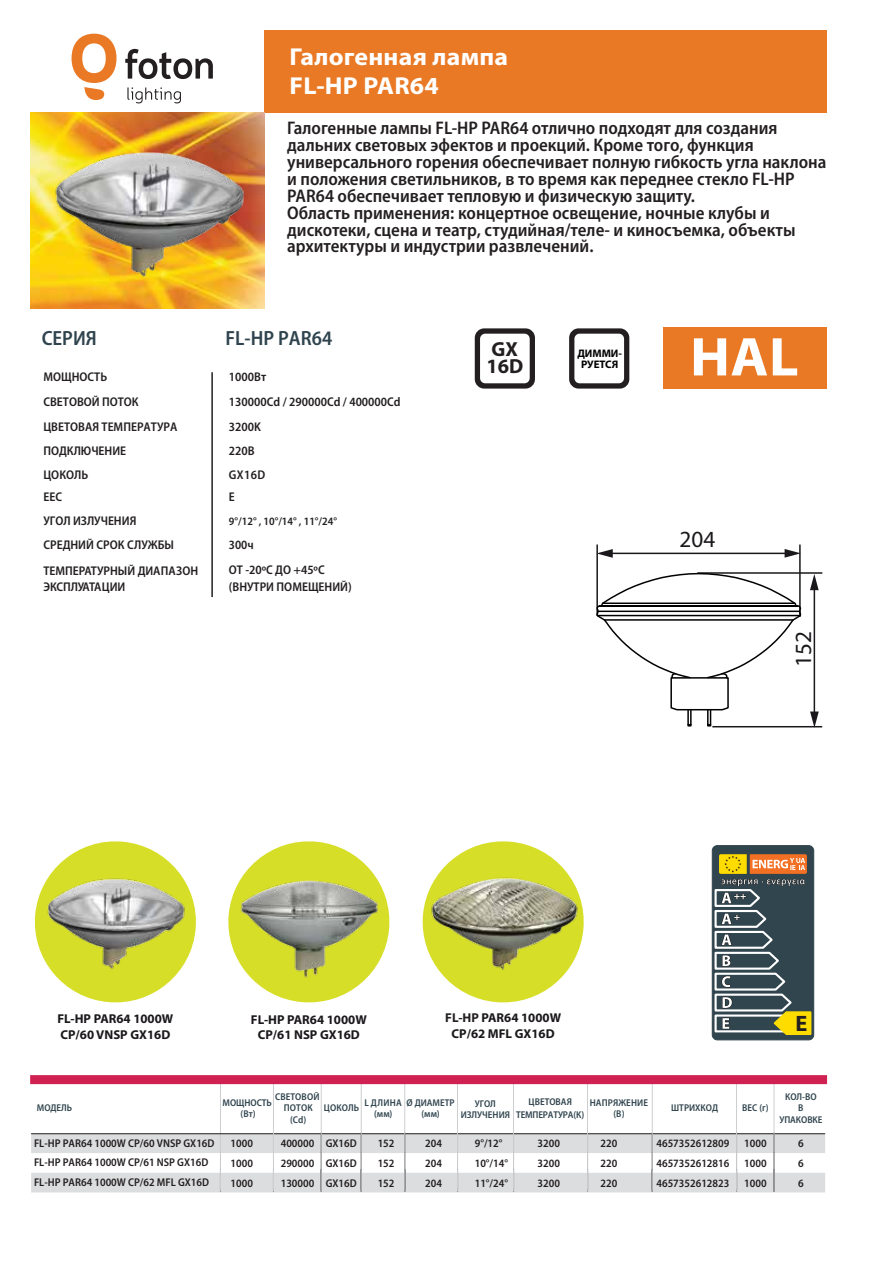
<style>
.page{position:relative;width:893px;height:1263px;background:#fff}
.page>*{position:absolute;margin:0;border:0;box-sizing:border-box;transform-origin:0 0}
.t1{font:700 55.05px "Myriad Pro";color:#fff;scale:1.05 1}
.t2{font:700 24.6px/28.2px "Myriad Pro";letter-spacing:.01em;color:#fff;scale:1.05 1}
.t3{font:23.25px "Myriad Pro";color:#1b181c}
.t4{font:700 22.35px "Myriad Pro";color:#231f20}
.t5{font:600 semi-condensed 20.55px "Myriad Pro";color:#2f444e}
.t6{font:700 20.4px/17.1px "Myriad Pro";color:#231f20}
.t7{font:600 semi-condensed 18.3px/17px "Myriad Pro";color:#231f20}
.t8{font:700 12.9px/15.5px "Myriad Pro";color:#1b181c;text-align:center}
.t9{font:600 semi-condensed 12.6px/17px "Myriad Pro";color:#231f20}
.t10{font:600 semi-condensed 11.25px/19.6px "Myriad Pro";color:#231f20;text-align:justify}
.t11{font:700 10.95px/11.4px "Myriad Pro";color:#000;text-align:center}
.t12{font:600 semi-condensed 9.9px/11.9px "Myriad Pro";color:#31454f;text-align:center}
.s1{color:#231f20}
</style>
<div class="page">
<div style="left:265px;top:31px;width:562px;height:82px;background:#e97924"></div>
<svg style="left:72px;top:34px;width:44px;height:66px"></svg>
<svg style="left:127px;top:87px;width:54px;height:16px"></svg>
<svg style="left:125px;top:49px;width:88px;height:30px"></svg>
<img style="left:30px;top:113px;width:235px;height:196px">
<hr style="left:211px;top:372px;width:2px;height:225px;background:#231f20">
<svg style="left:475px;top:328px;width:60px;height:61px"></svg>
<div style="left:663px;top:327px;width:164px;height:62px;background:#e97924"></div>
<svg style="left:569px;top:328px;width:60px;height:61px"></svg>
<img style="left:65px;top:116px;width:165px;height:193px">
<img style="left:38px;top:140px;width:214px;height:143px">
<hr style="left:814px;top:587px;width:1px;height:127px;background:#1b181c">
<svg style="left:810px;top:574px;width:9px;height:16px"></svg>
<svg style="left:810px;top:711px;width:9px;height:17px"></svg>
<hr style="left:610px;top:553px;width:178px;height:1px;background:#1b181c">
<svg style="left:598px;top:549px;width:15px;height:9px"></svg>
<svg style="left:785px;top:549px;width:14px;height:9px"></svg>
<hr style="left:712px;top:726px;width:110px;height:1px;background:#1b181c">
<hr style="left:697px;top:572px;width:125px;height:2px;background:#1b181c">
<hr style="left:596px;top:544px;width:2px;height:71px;background:#1b181c">
<hr style="left:799px;top:544px;width:2px;height:73px;background:#1b181c">
<svg style="left:596px;top:572px;width:206px;height:139px"></svg>
<div style="left:687px;top:709px;width:5px;height:16px;border:2px solid #010101"></div>
<div style="left:707px;top:709px;width:4px;height:16px;border:2px solid #010101"></div>
<div style="left:712px;top:845px;width:102px;height:195px;background:#31454f;border-radius:5px"></div>
<div style="left:712px;top:845px;width:102px;height:195px;border:1px solid #31454f;border-radius:5px"></div>
<svg style="left:713px;top:854px;width:98px;height:181px"></svg>
<svg style="left:422px;top:841px;width:162px;height:162px"></svg>
<svg style="left:228px;top:841px;width:162px;height:162px"></svg>
<svg style="left:34px;top:841px;width:162px;height:162px"></svg>
<img style="left:35px;top:870px;width:156px;height:104px">
<img style="left:236px;top:866px;width:145px;height:116px">
<img style="left:423px;top:867px;width:160px;height:107px">
<hr style="left:220px;top:1083px;width:1px;height:50px;background:#ccced0">
<hr style="left:273px;top:1083px;width:1px;height:50px;background:#ccced0">
<hr style="left:321px;top:1083px;width:1px;height:50px;background:#ccced0">
<hr style="left:361px;top:1083px;width:1px;height:50px;background:#ccced0">
<hr style="left:404px;top:1083px;width:1px;height:50px;background:#ccced0">
<hr style="left:457px;top:1083px;width:1px;height:50px;background:#ccced0">
<hr style="left:513px;top:1083px;width:1px;height:50px;background:#ccced0">
<hr style="left:587px;top:1083px;width:1px;height:50px;background:#ccced0">
<hr style="left:652px;top:1083px;width:1px;height:50px;background:#ccced0">
<hr style="left:736px;top:1083px;width:1px;height:50px;background:#ccced0">
<svg style="left:31px;top:1133px;width:794px;height:59px"></svg>
<hr style="left:774px;top:1083px;width:1px;height:50px;background:#ccced0">
<div style="left:30px;top:1075px;width:797px;height:9px;background:#d02153"></div>
<h2 class="t2" style="left:290px;top:42px;width:210px">Галогенная лампа<br>FL-HP PAR64</h2>
<p class="t7" style="left:287px;top:120px;width:541px">Галогенные лампы FL-HP PAR64 отлично подходят для создания дальних световых эфектов и проекций. Кроме того, функция универсального горения обеспечивает полную гибкость угла наклона и положения светильников, в то время как переднее стекло FL-HP PAR64 обеспечивает тепловую и физическую защиту.<br>Область применения: концертное освещение, ночные клубы и дискотеки, сцена и театр, студийная/теле- и киносъемка, объекты архитектуры и индустрии развлечений.</p>
<p class="t5" style="left:42px;top:327px;width:57px">СЕРИЯ</p>
<p class="t5" style="left:226px;top:327px;width:108px">FL-HP PAR64</p>
<p class="t9" style="left:43px;top:369px;width:65px">МОЩНОСТЬ</p>
<p class="t9" style="left:229px;top:369px;width:39px">1000Вт</p>
<p class="t9" style="left:43px;top:419px;width:135px">ЦВЕТОВАЯ ТЕМПЕРАТУРА</p>
<p class="t9" style="left:229px;top:419px;width:34px">3200K</p>
<p class="t9" style="left:43px;top:466px;width:46px">ЦОКОЛЬ</p>
<p class="t9" style="left:229px;top:466px;width:38px">GX16D</p>
<p class="t9" style="left:43px;top:394px;width:97px">СВЕТОВОЙ ПОТОК</p>
<p class="t9" style="left:229px;top:394px;width:173px">130000Cd / 290000Cd / 400000Cd</p>
<p class="t9" style="left:43px;top:443px;width:84px">ПОДКЛЮЧЕНИЕ</p>
<p class="t9" style="left:229px;top:443px;width:27px">220В</p>
<p class="t9" style="left:43px;top:489px;width:20px">EEC</p>
<p class="t9" style="left:229px;top:489px;width:7px">E</p>
<p class="t9" style="left:43px;top:512px;width:94px">УГОЛ ИЗЛУЧЕНИЯ</p>
<p class="t10" style="left:229px;top:511px;width:110px">9°/12° , 10°/14° , 11°/24°</p>
<p class="t6" style="left:486px;top:340px;width:38px">GX<br>16D</p>
<h1 class="t1" style="left:690px;top:321px;width:105px">HAL</h1>
<p class="t11" style="left:577px;top:347px;width:46px">ДИММИ-<br>РУЕТСЯ</p>
<p class="t9" style="left:43px;top:537px;width:132px">СРЕДНИЙ СРОК СЛУЖБЫ</p>
<p class="t9" style="left:229px;top:537px;width:26px">300ч</p>
<p class="t3" style="left:680px;top:525px;width:37px">204</p>
<p class="t9" style="left:43px;top:562px;width:156px">ТЕМПЕРАТУРНЫЙ ДИАПАЗОН<br>ЭКСПЛУАТАЦИИ</p>
<p class="t9" style="left:229px;top:561px;width:97px">ОТ -20ºС ДО +45ºС</p>
<p class="t9" style="left:229px;top:578px;width:124px">(ВНУТРИ ПОМЕЩЕНИЙ)</p>
<p class="t8" style="left:57px;top:1011px;width:117px;text-align:left">FL-HP PAR64 1000W<br>CP/60 VNSP GX16D</p>
<p class="t8" style="left:251px;top:1011px;width:117px">FL-HP PAR64 1000W<br>CP/61 NSP GX16D</p>
<p class="t8" style="left:445px;top:1009px;width:117px"><span class="s1">FL-HP</span> PAR64 1000W<br>CP/62 MFL GX16D</p>
<p class="t3" style="left:789px;top:667px;width:37px;rotate:-90deg">152</p>
<p class="t4" style="left:796px;top:1009px;width:13px">E</p>
<p class="t12" style="left:275px;top:1090px;width:46px">СВЕТОВОЙ<br>ПОТОК (Cd)</p>
<p class="t12" style="left:37px;top:1102px;width:37px">МОДЕЛЬ</p>
<p class="t12" style="left:742px;top:1102px;width:28px">ВЕС (г)</p>
<p class="t12" style="left:779px;top:1090px;width:45px">КОЛ-ВО<br>В<br>УПАКОВКЕ</p>
<p class="t10" style="left:231px;top:1134px;width:24px">1000<br>1000<br>1000</p>
<p class="t10" style="left:538px;top:1134px;width:24px">3200<br>3200<br>3200</p>
<p class="t10" style="left:600px;top:1134px;width:18px">220<br>220<br>220</p>
<p class="t10" style="left:656px;top:1134px;width:74px">4657352612809<br>4657352612816<br>4657352612823</p>
<p class="t12" style="left:461px;top:1097px;width:51px">УГОЛ<br>ИЗЛУЧЕНИЯ</p>
<p class="t12" style="left:516px;top:1095px;width:70px;line-height:13.5px">ЦВЕТОВАЯ<br>ТЕМПЕРАТУРА(К)</p>
<p class="t12" style="left:590px;top:1096px;width:60px">НАПРЯЖЕНИЕ (В)</p>
<p class="t12" style="left:671px;top:1102px;width:48px">ШТРИХКОД</p>
<p class="t12" style="left:407px;top:1096px;width:50px">Ø ДИАМЕТР (мм)</p>
<p class="t10" style="left:425px;top:1134px;width:18px">204<br>204<br>204</p>
<p class="t12" style="left:222px;top:1096px;width:51px">МОЩНОСТЬ (Bт)</p>
<p class="t12" style="left:324px;top:1102px;width:37px">ЦОКОЛЬ</p>
<p class="t12" style="left:365px;top:1096px;width:39px">L ДЛИНА (мм)</p>
<p class="t10" style="left:378px;top:1134px;width:18px">152<br>152<br>152</p>
<p class="t10" style="left:34px;top:1134px;width:182px;line-height:18.5px">FL-HP PAR64 1000W CP/60 VNSP GX16D<br>FL-HP PAR64 1000W CP/61 NSP GX16D</p>
<p class="t10" style="left:34px;top:1172px;width:177px">FL-HP PAR64 1000W CP/62 MFL GX16D</p>
<p class="t10" style="left:475px;top:1134px;width:35px;text-align:left">9°/12°<br>10°/14°<br>11°/24°</p>
<p class="t10" style="left:326px;top:1134px;width:32px">GX16D GX16D GX16D</p>
<p class="t10" style="left:281px;top:1134px;width:35px">400000<br>290000<br>130000</p>
<p class="t10" style="left:744px;top:1134px;width:24px">1000<br>1000<br>1000</p>
<p class="t10" style="left:798px;top:1134px;width:7px">6<br>6<br>6</p>
</div>
